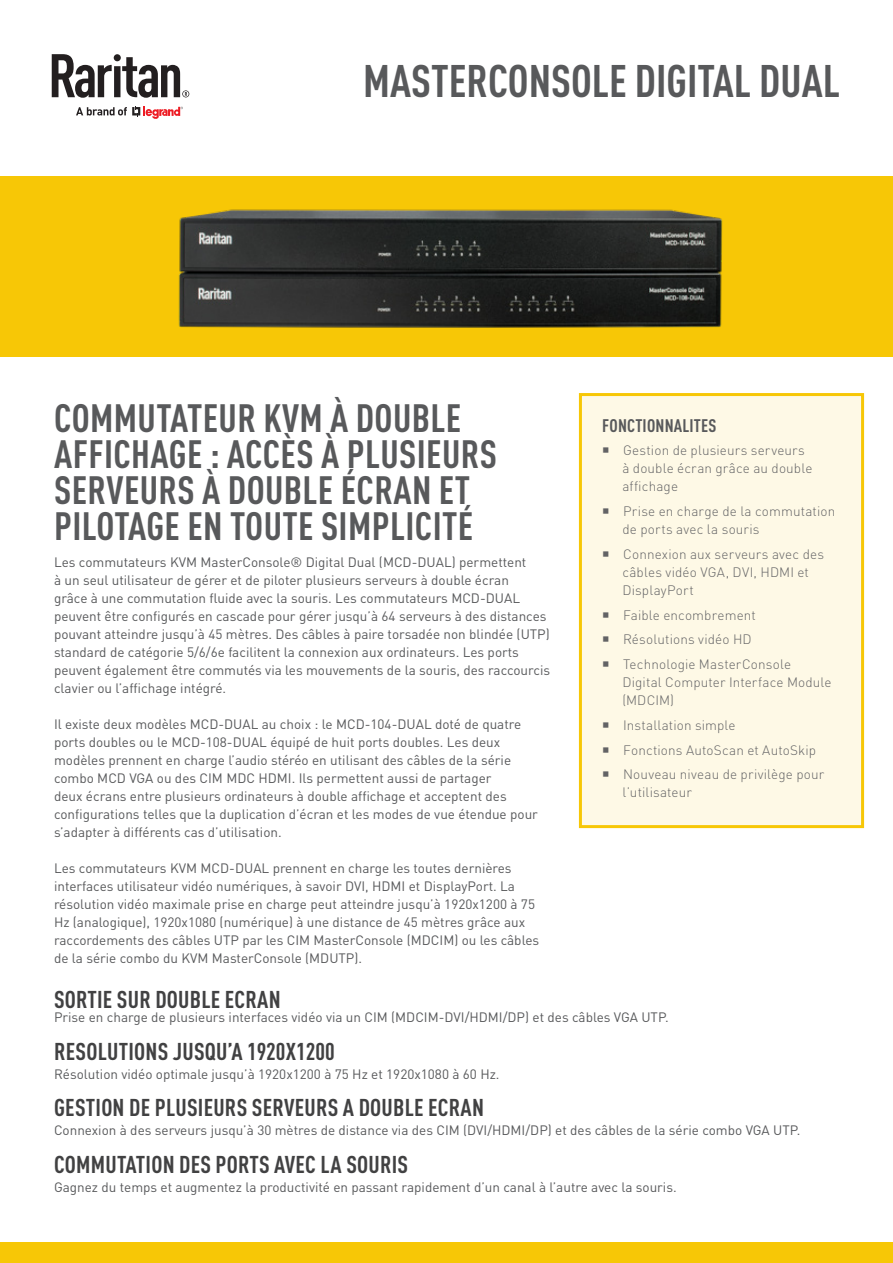
<style>
.page{position:relative;width:893px;height:1263px;background:#fff}
.page>*{position:absolute;margin:0;border:0;box-sizing:border-box;transform-origin:0 0}
.t1{font:700 condensed 45px "DIN Pro";color:#58595b}
.t2{font:700 condensed 39px/36px "DIN Pro";letter-spacing:.01em;color:#58595b}
.t3{font:700 condensed 24px "DIN Pro";letter-spacing:.01em;color:#414142}
.t4{font:700 condensed 18px "DIN Pro";letter-spacing:.01em;color:#58595b}
.t5{font:13.5px/18px "DIN Pro";color:#58595b}
.t6{font:300 13.5px/18px "DIN Pro";letter-spacing:.01em;color:#636365}
</style>
<div class="page">
<div style="left:0;top:176px;width:893px;height:180px;background:#f7c706"></div>
<svg style="left:76px;top:106px;width:107px;height:13px"></svg>
<svg style="left:52px;top:54px;width:137px;height:44px"></svg>
<div style="left:0;top:1242px;width:893px;height:21px;background:#f7c706"></div>
<div style="left:580px;top:394px;width:282px;height:432px;background:#fef9e6"></div>
<div style="left:579px;top:393px;width:285px;height:435px;border:3px solid #f7c706"></div>
<img style="left:178px;top:209px;width:545px;height:119px">
<h1 class="t1" style="left:363px;top:54px;width:478px">MASTERCONSOLE DIGITAL DUAL</h1>
<h2 class="t2" style="left:54px;top:400px;width:444px">COMMUTATEUR KVM À DOUBLE<br>AFFICHAGE : ACCÈS À PLUSIEURS<br>SERVEURS À DOUBLE ÉCRAN ET<br>PILOTAGE EN TOUTE SIMPLICITÉ</h2>
<p class="t5" style="left:54px;top:553px;width:498px">Les commutateurs KVM MasterConsole® Digital Dual (MCD-DUAL) permettent<br>à un seul utilisateur de gérer et de piloter plusieurs serveurs à double écran<br>grâce à une commutation fluide avec la souris. Les commutateurs MCD-DUAL peuvent être configurés en cascade pour gérer jusqu’à 64 serveurs à des distances pouvant atteindre jusqu’à 45 mètres. Des câbles à paire torsadée non blindée (UTP) standard de catégorie 5/6/6e facilitent la connexion aux ordinateurs. Les ports peuvent également être commutés via les mouvements de la souris, des raccourcis clavier ou l’affichage intégré.</p>
<p class="t5" style="left:54px;top:715px;width:485px">Il existe deux modèles MCD-DUAL au choix : le MCD-104-DUAL doté de quatre ports doubles ou le MCD-108-DUAL équipé de huit ports doubles. Les deux modèles prennent en charge l’audio stéréo en utilisant des câbles de la série combo MCD VGA ou des CIM MDC HDMI. Ils permettent aussi de partager<br>deux écrans entre plusieurs ordinateurs à double affichage et acceptent des configurations telles que la duplication d’écran et les modes de vue étendue pour s’adapter à différents cas d’utilisation.</p>
<p class="t5" style="left:54px;top:859px;width:487px">Les commutateurs KVM MCD-DUAL prennent en charge les toutes dernières interfaces utilisateur vidéo numériques, à savoir DVI, HDMI et DisplayPort. La résolution vidéo maximale prise en charge peut atteindre jusqu’à 1920x1200 à 75<br>Hz (analogique), 1920x1080 (numérique) à une distance de 45 mètres grâce aux raccordements des câbles UTP par les CIM MasterConsole (MDCIM) ou les câbles de la série combo du KVM MasterConsole (MDUTP).</p>
<h3 class="t4" style="left:602px;top:415px;width:116px">FONCTIONNALITES</h3>
<p class="t6" style="left:622px;top:441px;width:191px">Gestion de plusieurs serveurs à double écran grâce au double affichage</p>
<p class="t6" style="left:622px;top:502px;width:214px">Prise en charge de la commutation de ports avec la souris</p>
<p class="t6" style="left:622px;top:544px;width:203px">Connexion aux serveurs avec des câbles vidéo VGA, DVI, HDMI et<br>DisplayPort</p>
<p class="t6" style="left:623px;top:602px;width:170px;line-height:24.8px">Faible encombrement<br>Résolutions vidéo HD<br>Technologie MasterConsole</p>
<p class="t6" style="left:622px;top:673px;width:211px">Digital Computer Interface Module (MDCIM)</p>
<p class="t6" style="left:623px;top:712px;width:203px;line-height:24.8px">Installation simple<br>Fonctions AutoScan et AutoSkip<br>Nouveau niveau de privilège pour</p>
<p class="t6" style="left:622px;top:783px;width:71px">l’utilisateur</p>
<h3 class="t3" style="left:54px;top:985px;width:228px">SORTIE SUR DOUBLE ECRAN</h3>
<p class="t5" style="left:54px;top:1007px;width:616px">Prise en charge de plusieurs interfaces vidéo via un CIM (MDCIM-DVI/HDMI/DP) et des câbles VGA UTP.</p>
<h3 class="t3" style="left:54px;top:1037px;width:282px">RESOLUTIONS JUSQU’A 1920X1200</h3>
<p class="t5" style="left:54px;top:1064px;width:447px">Résolution vidéo optimale jusqu’à 1920x1200 à 75 Hz et 1920x1080 à 60 Hz.</p>
<h3 class="t3" style="left:54px;top:1093px;width:431px">GESTION DE PLUSIEURS SERVEURS A DOUBLE ECRAN</h3>
<p class="t5" style="left:54px;top:1121px;width:748px">Connexion à des serveurs jusqu’à 30 mètres de distance via des CIM (DVI/HDMI/DP) et des câbles de la série combo VGA UTP.</p>
<h3 class="t3" style="left:54px;top:1150px;width:356px">COMMUTATION DES PORTS AVEC LA SOURIS</h3>
<p class="t5" style="left:54px;top:1178px;width:624px">Gagnez du temps et augmentez la productivité en passant rapidement d’un canal à l’autre avec la souris.</p>
</div>
